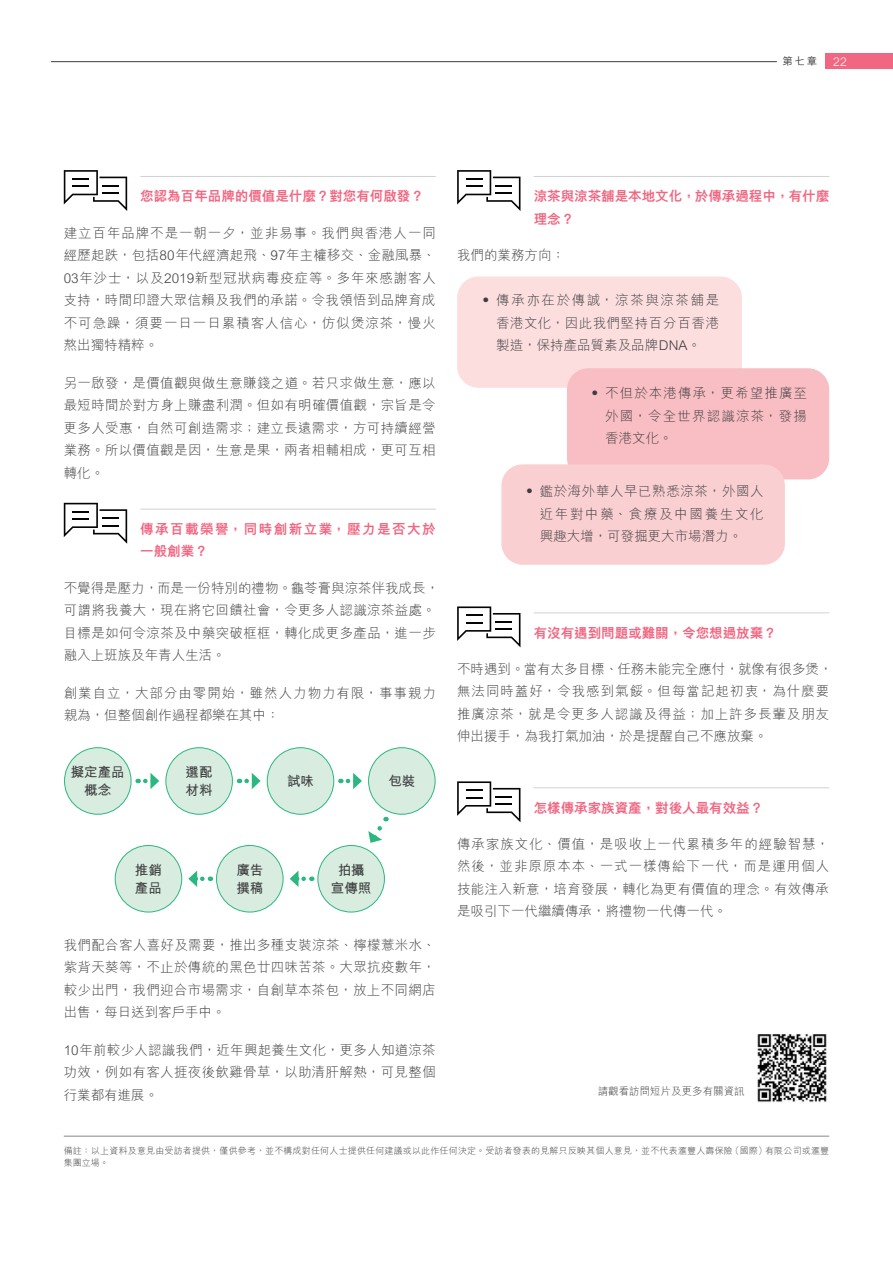
<style>
.page{position:relative;width:893px;height:1263px;background:#fff}
.page>*{position:absolute;margin:0;border:0;box-sizing:border-box;transform-origin:0 0}
.t1{font:300 13.5px/22.5px "M Hei H Kfor HSBC";letter-spacing:.025em;color:#3e3e3f;text-align:justify}
.t2{font:300 13.5px/22.5px "M Hei H Kfor HSBC";letter-spacing:.07em;color:#3e3e3f}
.t3{font:800 13.5px/22.5px "M Hei H Kfor HSBC";color:#f16681}
.t4{font:700 13.5px/18px "M Hei H Kfor HSBC";color:#3e3e3f}
.t5{font:800 13.5px/22.5px "M Hei H Kfor HSBC";letter-spacing:.11em;color:#f16681}
.t6{font:300 13.5px "M Hei H Kfor HSBC";color:#3e3e3f}
.t7{font:300 12px "M Hei H Kfor HSBC";color:#fff}
.t8{font:300 10.5px "M Hei H Kfor HSBC";color:#3e3e3f}
.t9{font:500 10.5px "M Hei H Kfor HSBC";color:#3e3e3f}
.t10{font:300 9px/12px "M Hei H Kfor HSBC";letter-spacing:.02em;color:#3e3e3f}
</style>
<div class="page">
<div style="left:825px;top:53px;width:68px;height:16px;background:#f16681"></div>
<hr style="left:51px;top:61px;width:726px;height:1px;background:#3e3e3f">
<div style="left:457px;top:276px;width:285px;height:112px;background:#fcdedf;border-radius:21px"></div>
<div style="left:567px;top:368px;width:262px;height:111px;background:#f9bec3;border-radius:21px"></div>
<div style="left:501px;top:464px;width:284px;height:101px;background:#facfd1;border-radius:21px"></div>
<img style="left:757px;top:1034px;width:70px;height:69px">
<hr style="left:140px;top:176px;width:296px;height:1px;background:#d1d2d4">
<svg style="left:64px;top:170px;width:63px;height:41px"></svg>
<hr style="left:140px;top:509px;width:296px;height:1px;background:#d1d2d4">
<svg style="left:64px;top:503px;width:63px;height:41px"></svg>
<hr style="left:534px;top:176px;width:295px;height:1px;background:#d1d2d4">
<svg style="left:457px;top:170px;width:63px;height:41px"></svg>
<div style="left:65px;top:748px;width:66px;height:66px;background:#d8ede0;border-radius:50%"></div>
<div style="left:64px;top:747px;width:67px;height:68px;border:1px solid #2bb780;border-radius:50%"></div>
<div style="left:166px;top:748px;width:66px;height:66px;background:#d8ede0;border-radius:50%"></div>
<div style="left:165px;top:747px;width:68px;height:68px;border:1px solid #2bb780;border-radius:50%"></div>
<div style="left:115px;top:845px;width:67px;height:67px;background:#d8ede0;border-radius:50%"></div>
<div style="left:115px;top:845px;width:67px;height:67px;border:1px solid #2bb780;border-radius:50%"></div>
<div style="left:267px;top:748px;width:67px;height:66px;background:#d8ede0;border-radius:50%"></div>
<div style="left:267px;top:747px;width:67px;height:68px;border:1px solid #2bb780;border-radius:50%"></div>
<div style="left:217px;top:845px;width:66px;height:67px;background:#d8ede0;border-radius:50%"></div>
<div style="left:216px;top:845px;width:67px;height:67px;border:1px solid #2bb780;border-radius:50%"></div>
<div style="left:369px;top:748px;width:66px;height:66px;background:#d8ede0;border-radius:50%"></div>
<div style="left:368px;top:747px;width:67px;height:68px;border:1px solid #2bb780;border-radius:50%"></div>
<div style="left:318px;top:845px;width:66px;height:67px;background:#d8ede0;border-radius:50%"></div>
<div style="left:318px;top:845px;width:67px;height:67px;border:1px solid #2bb780;border-radius:50%"></div>
<svg style="left:145px;top:773px;width:14px;height:16px"></svg>
<svg style="left:290px;top:870px;width:14px;height:17px"></svg>
<svg style="left:247px;top:773px;width:14px;height:16px"></svg>
<svg style="left:188px;top:870px;width:14px;height:17px"></svg>
<svg style="left:348px;top:773px;width:14px;height:16px"></svg>
<svg style="left:368px;top:817px;width:18px;height:26px"></svg>
<hr style="left:534px;top:612px;width:295px;height:1px;background:#d1d2d4">
<svg style="left:457px;top:606px;width:63px;height:41px"></svg>
<hr style="left:534px;top:787px;width:295px;height:1px;background:#d1d2d4">
<svg style="left:457px;top:781px;width:63px;height:41px"></svg>
<hr style="left:64px;top:1135px;width:765px;height:2px;background:#939598">
<p class="t9" style="left:782px;top:53px;width:36px">第七章</p>
<p class="t7" style="left:833px;top:55px;width:15px">22</p>
<p class="t3" style="left:140px;top:185px;width:285px">您認為百年品牌的價值是什麼？對您有何啟發？</p>
<p class="t1" style="left:64px;top:221px;width:374px">建立百年品牌不是一朝一夕，並非易事。我們與香港人一同經歷起跌，包括80年代經濟起飛、97年主權移交、金融風暴、03年沙士，以及2019新型冠狀病毒疫症等。多年來感謝客人支持，時間印證大眾信賴及我們的承諾。令我領悟到品牌育成不可急躁，須要一日一日累積客人信心，仿似煲涼茶，慢火熬出獨特精粹。</p>
<p class="t1" style="left:64px;top:371px;width:373px">另一啟發，是價值觀與做生意賺錢之道。若只求做生意，應以最短時間於對方身上賺盡利潤。但如有明確價值觀，宗旨是令更多人受惠，自然可創造需求；建立長遠需求，方可持續經營業務。所以價值觀是因，生意是果，兩者相輔相成，更可互相轉化。</p>
<p class="t5" style="left:140px;top:517px;width:297px">傳承百載榮譽，同時創新立業，壓力是否大於一般創業？</p>
<p class="t1" style="left:64px;top:576px;width:377px;text-align:left">不覺得是壓力，而是一份特別的禮物。龜苓膏與涼茶伴我成長，可謂將我養大，現在將它回饋社會，令更多人認識涼茶益處。目標是如何令涼茶及中藥突破框框，轉化成更多產品，進一步融入上班族及年青人生活。</p>
<p class="t2" style="left:64px;top:681px;width:374px">創業自立，大部分由零開始，雖然人力物力有限，事事親力親為，但整個創作過程都樂在其中：</p>
<p class="t4" style="left:71px;top:762px;width:55px;text-align:center">擬定產品概念</p>
<p class="t4" style="left:186px;top:762px;width:28px">選配材料</p>
<p class="t4" style="left:287px;top:771px;width:28px">試味</p>
<p class="t4" style="left:388px;top:771px;width:28px">包裝</p>
<p class="t4" style="left:135px;top:860px;width:28px">推銷產品</p>
<p class="t4" style="left:236px;top:860px;width:28px">廣告撰稿</p>
<p class="t4" style="left:331px;top:860px;width:42px;text-align:center">拍攝宣傳照</p>
<p class="t1" style="left:64px;top:933px;width:373px">我們配合客人喜好及需要，推出多種支裝涼茶、檸檬薏米水、紫背天葵等，不止於傳統的黑色廿四味苦茶。大眾抗疫數年，較少出門，我們迎合市場需求，自創草本茶包，放上不同網店出售，每日送到客戶手中。</p>
<p class="t1" style="left:64px;top:1038px;width:373px">10年前較少人認識我們，近年興起養生文化，更多人知道涼茶功效，例如有客人捱夜後飲雞骨草，以助清肝解熱，可見整個行業都有進展。</p>
<p class="t3" style="left:534px;top:185px;width:297px">涼茶與涼茶舖是本地文化，於傳承過程中，有什麼理念？</p>
<p class="t6" style="left:457px;top:248px;width:109px">我們的業務方向：</p>
<p class="t1" style="left:496px;top:289px;width:225px;text-indent:-17px">• 傳承亦在於傳誠，涼茶與涼茶舖是香港文化，因此我們堅持百分百香港製造，保持產品質素及品牌DNA。</p>
<p class="t1" style="left:605px;top:382px;width:203px;text-indent:-17px">• 不但於本港傳承，更希望推廣至外國，令全世界認識涼茶，發揚香港文化。</p>
<p class="t1" style="left:540px;top:480px;width:225px;text-indent:-17px">• 鑑於海外華人早已熟悉涼茶，外國人近年對中藥、食療及中國養生文化興趣大增，可發掘更大市場潛力。</p>
<p class="t3" style="left:534px;top:621px;width:244px">有沒有遇到問題或難關，令您想過放棄？</p>
<p class="t2" style="left:457px;top:657px;width:377px">不時遇到。當有太多目標、任務未能完全應付，就像有很多煲，無法同時蓋好，令我感到氣餒。但每當記起初衷，為什麼要推廣涼茶，就是令更多人認識及得益；加上許多長輩及朋友伸出援手，為我打氣加油，於是提醒自己不應放棄。</p>
<p class="t3" style="left:534px;top:796px;width:231px">怎樣傳承家族資產，對後人最有效益？</p>
<p class="t1" style="left:457px;top:832px;width:374px">傳承家族文化、價值，是吸收上一代累積多年的經驗智慧，然後，並非原原本本、一式一樣傳給下一代，而是運用個人技能注入新意，培育發展，轉化為更有價值的理念。有效傳承是吸引下一代繼續傳承，將禮物一代傳一代。</p>
<p class="t8" style="left:598px;top:1086px;width:148px">請觀看訪問短片及更多有關資訊</p>
<p class="t10" style="left:64px;top:1145px;width:767px">備註：以上資料及意見由受訪者提供，僅供參考，並不構成對任何人士提供任何建議或以此作任何決定。受訪者發表的見解只反映其個人意見，並不代表滙豐人壽保險（國際）有限公司或滙豐集團立場。</p>
</div>
